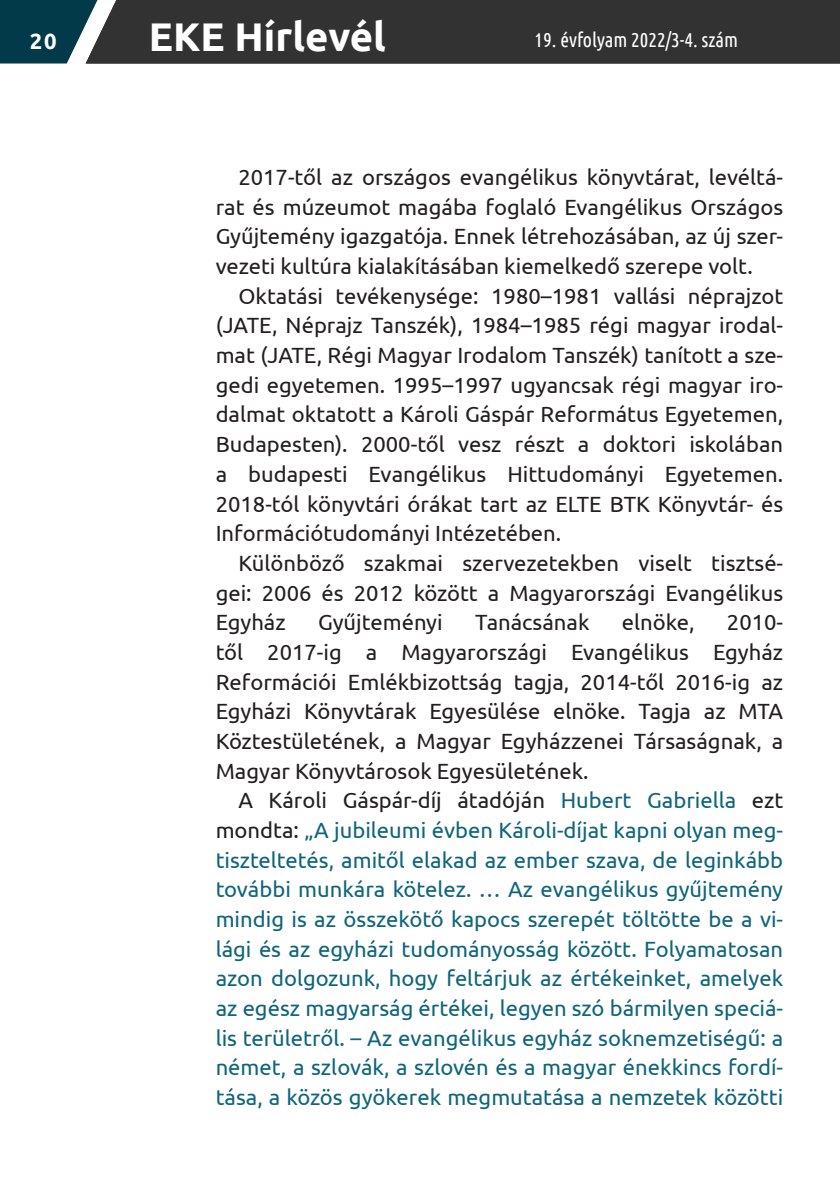
<style>
.page{position:relative;width:840px;height:1191px;background:#fff}
.page>*{position:absolute;margin:0;border:0;box-sizing:border-box;transform-origin:0 0}
.t1{font:700 40px "Ubuntu";color:#fff}
.EKE_alap{font:22px/29.6px "Ubuntu";color:#231f20;text-align:justify}
.EKE_alap-2{font:22px/29.6px "Ubuntu";color:#0f657b;text-align:justify}
.t2{font:700 22px "Ubuntu";color:#fff}
.t3{font:20px "Ubuntu Condensed";color:#fff}
.s1{color:#231f20}
</style>
<div class="page">
<div style="left:207px;top:0;width:632px;height:63px;background:#323232"></div>
<svg style="left:0;top:0;width:207px;height:63px;background:#31474d"></svg>
<p class="t2" style="left:30px;top:28px;width:28px">20</p>
<h1 class="t1" style="left:149px;top:12px;width:238px">EKE Hírlevél</h1>
<p class="t3" style="left:534px;top:28px;width:205px">19. évfolyam 2022/3-4. szám</p>
<p class="EKE_alap" style="left:215px;top:162px;width:568px;text-indent:23px">2017-től az országos evangélikus könyvtárat, levéltá&shy;rat és múzeumot magába foglaló Evangélikus Országos Gyűjtemény igazgatója. Ennek létrehozásában, az új szer&shy;vezeti kultúra kialakításában kiemelkedő szerepe volt.</p>
<p class="EKE_alap" style="left:215px;top:280px;width:568px;text-indent:23px">Oktatási tevékenysége: 1980–1981 vallási néprajzot (JATE, Néprajz Tanszék), 1984–1985 régi magyar irodal&shy;mat (JATE, Régi Magyar Irodalom Tanszék) tanított a sze&shy;gedi egyetemen. 1995–1997 ugyancsak régi magyar iro&shy;dalmat oktatott a Károli Gáspár Református Egyetemen, Budapesten). 2000-től vesz részt a doktori iskolában a budapesti Evangélikus Hittudományi Egyetemen.<br>2018-tól könyvtári órákat tart az ELTE BTK Könyvtár- és Információtudományi Intézetében.</p>
<p class="EKE_alap" style="left:215px;top:547px;width:568px;text-indent:23px">Különböző szakmai szervezetekben viselt tisztsé&shy;gei: 2006 és 2012 között a Magyarországi Evangélikus Egyház</p>
<p class="EKE_alap" style="left:318px;top:607px;width:126px">Gyűjteményi</p>
<p class="EKE_alap" style="left:475px;top:607px;width:116px">Tanácsának</p>
<p class="EKE_alap" style="left:621px;top:607px;width:74px">elnöke,</p>
<p class="EKE_alap" style="left:215px;top:607px;width:568px;text-indent:511px">2010- től 2017-ig a Magyarországi Evangélikus Egyház Reformációi Emlékbizottság tagja, 2014-től 2016-ig az Egyházi Könyvtárak Egyesülése elnöke. Tagja az MTA Köztestületének, a Magyar Egyházzenei Társaságnak, a Magyar Könyvtárosok Egyesületének.</p>
<p class="EKE_alap-2" style="left:215px;top:785px;width:568px;text-indent:23px"><span class="s1">A Károli Gáspár-díj átadóján</span> Hubert Gabriella <span class="s1">ezt mondta:</span> „A jubileumi évben Károli-díjat kapni olyan meg&shy;tiszteltetés, amitől elakad az ember szava, de leginkább további munkára kötelez. … Az evangélikus gyűjtemény mindig is az összekötő kapocs szerepét töltötte be a vi&shy;lági és az egyházi tudományosság között. Folyamatosan azon dolgozunk, hogy feltárjuk az értékeinket, amelyek az egész magyarság értékei, legyen szó bármilyen speciá&shy;lis területről. – Az evangélikus egyház soknemzetiségű: a német, a szlovák, a szlovén és a magyar énekkincs fordí&shy;tása, a közös gyökerek megmutatása a nemzetek közötti</p>
</div>
